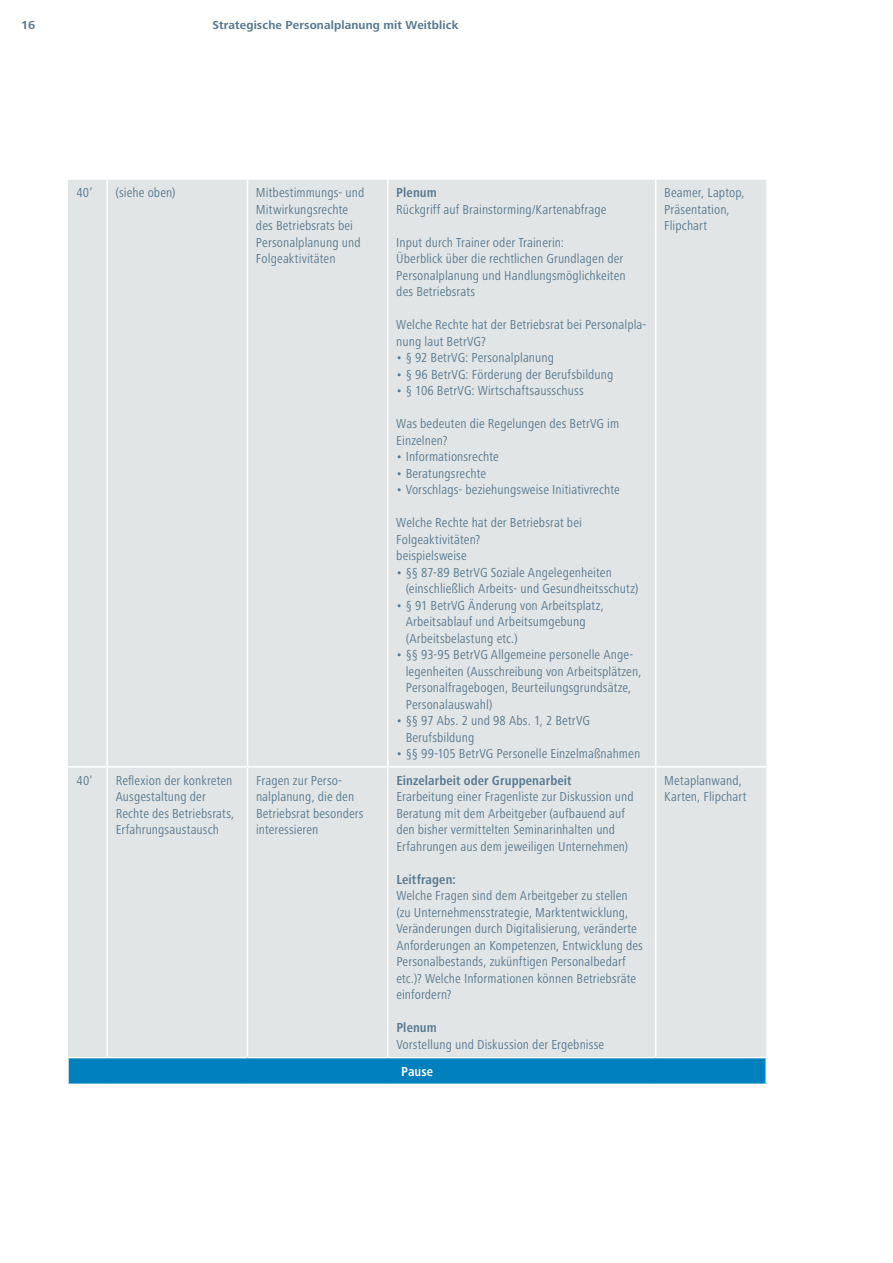
<style>
.page{position:relative;width:893px;height:1263px;background:#fff}
.page>*{position:absolute;margin:0;border:0;box-sizing:border-box;transform-origin:0 0}
.t1{font:condensed 13.5px/16.5px "Frutiger Next Pro";letter-spacing:.01em;color:#567991}
.t2{font:700 condensed 13.5px "Frutiger Next Pro";letter-spacing:.01em;color:#567991}
.t3{font:700 condensed 13.5px "Frutiger Next Pro";letter-spacing:.005em;color:#fff}
.t4{font:700 12px "Frutiger Next Pro";letter-spacing:.01em;color:#567991}
</style>
<div class="page">
<div style="left:68px;top:180px;width:698px;height:877px;background:#e2e5e5"></div>
<div style="left:68px;top:1057px;width:698px;height:27px;background:#0080bc"></div>
<hr style="left:67px;top:1058px;width:2px;height:25px;background:#fff">
<hr style="left:67px;top:1057px;width:40px;height:1px;background:#fff">
<hr style="left:107px;top:1057px;width:140px;height:1px;background:#fff">
<hr style="left:247px;top:1057px;width:141px;height:1px;background:#fff">
<hr style="left:388px;top:1057px;width:268px;height:1px;background:#fff">
<hr style="left:656px;top:1057px;width:111px;height:1px;background:#fff">
<hr style="left:765px;top:1058px;width:2px;height:25px;background:#fff">
<hr style="left:68px;top:766px;width:39px;height:1px;background:#fff">
<hr style="left:67px;top:1083px;width:40px;height:2px;background:#fff">
<hr style="left:107px;top:1083px;width:140px;height:2px;background:#fff">
<hr style="left:247px;top:1083px;width:141px;height:2px;background:#fff">
<hr style="left:388px;top:1083px;width:268px;height:2px;background:#fff">
<hr style="left:656px;top:1083px;width:111px;height:2px;background:#fff">
<hr style="left:107px;top:766px;width:140px;height:1px;background:#fff">
<hr style="left:247px;top:766px;width:141px;height:1px;background:#fff">
<hr style="left:388px;top:766px;width:268px;height:1px;background:#fff">
<hr style="left:656px;top:766px;width:110px;height:1px;background:#fff">
<hr style="left:106px;top:180px;width:2px;height:586px;background:#fff">
<hr style="left:106px;top:767px;width:2px;height:290px;background:#fff">
<hr style="left:247px;top:180px;width:1px;height:586px;background:#fff">
<hr style="left:247px;top:767px;width:1px;height:290px;background:#fff">
<hr style="left:387px;top:180px;width:2px;height:586px;background:#fff">
<hr style="left:387px;top:767px;width:2px;height:290px;background:#fff">
<hr style="left:655px;top:180px;width:1px;height:586px;background:#fff">
<hr style="left:655px;top:767px;width:1px;height:290px;background:#fff">
<p class="t4" style="left:21px;top:18px;width:16px">16</p>
<p class="t4" style="left:213px;top:18px;width:247px">Strategische Personalplanung mit Weitblick</p>
<p class="t1" style="left:76px;top:184px;width:18px">40‘</p>
<p class="t1" style="left:116px;top:184px;width:61px">(siehe oben)</p>
<p class="t1" style="left:256px;top:184px;width:110px">Mitbestimmungs- und<br>Mitwirkungsrechte des Betriebsrats bei<br>Personalplanung und<br>Folgeaktivitäten</p>
<p class="t2" style="left:396px;top:185px;width:42px">Plenum</p>
<p class="t1" style="left:396px;top:201px;width:212px">Rückgriff auf Brainstorming/Kartenabfrage</p>
<p class="t1" style="left:396px;top:234px;width:231px">Input durch Trainer oder Trainerin:<br>Überblick über die rechtlichen Grundlagen der Personalplanung und Handlungsmöglichkeiten des Betriebsrats</p>
<p class="t1" style="left:396px;top:316px;width:252px">Welche Rechte hat der Betriebsrat bei Personalpla&shy;nung laut BetrVG?</p>
<p class="t1" style="left:396px;top:349px;width:159px">• § 92 BetrVG: Personalplanung</p>
<p class="t1" style="left:396px;top:366px;width:219px">• § 96 BetrVG: Förderung der Berufsbildung</p>
<p class="t1" style="left:396px;top:382px;width:189px">• § 106 BetrVG: Wirtschaftsausschuss</p>
<p class="t1" style="left:396px;top:415px;width:224px">Was bedeuten die Regelungen des BetrVG im<br>Einzelnen?</p>
<p class="t1" style="left:396px;top:448px;width:104px">• Informationsrechte</p>
<p class="t1" style="left:396px;top:465px;width:91px">• Beratungsrechte</p>
<p class="t1" style="left:396px;top:481px;width:225px">• Vorschlags- beziehungsweise Initiativrechte</p>
<p class="t1" style="left:396px;top:514px;width:187px">Welche Rechte hat der Betriebsrat bei<br>Folgeaktivitäten?<br>beispielsweise</p>
<p class="t1" style="left:406px;top:564px;width:234px;text-indent:-9px">• §§ 87-89 BetrVG Soziale Angelegenheiten (einschließlich Arbeits- und Gesundheitsschutz)</p>
<p class="t1" style="left:406px;top:597px;width:200px;text-indent:-9px">• § 91 BetrVG Änderung von Arbeitsplatz,<br>Arbeitsablauf und Arbeitsumgebung (Arbeitsbelastung etc.)</p>
<p class="t1" style="left:406px;top:646px;width:237px;text-indent:-9px">• §§ 93-95 BetrVG Allgemeine personelle Ange&shy;legenheiten (Ausschreibung von Arbeitsplätzen, Personalfragebogen, Beurteilungsgrundsätze, Personalauswahl)</p>
<p class="t1" style="left:406px;top:712px;width:186px;text-indent:-9px">• §§ 97 Abs. 2 und 98 Abs. 1, 2 BetrVG<br>Berufsbildung</p>
<p class="t1" style="left:396px;top:745px;width:245px">• §§ 99-105 BetrVG Personelle Einzelmaßnahmen</p>
<p class="t1" style="left:76px;top:772px;width:18px">40‘</p>
<p class="t1" style="left:116px;top:772px;width:120px">Reflexion der konkreten<br>Ausgestaltung der<br>Rechte des Betriebsrats,<br>Erfahrungsaustausch</p>
<p class="t1" style="left:256px;top:772px;width:109px">Fragen zur Perso&shy;nalplanung, die den<br>Betriebsrat besonders interessieren</p>
<p class="t2" style="left:396px;top:773px;width:177px">Einzelarbeit oder Gruppenarbeit</p>
<p class="t1" style="left:396px;top:789px;width:239px">Erarbeitung einer Fragenliste zur Diskussion und Beratung mit dem Arbeitgeber (aufbauend auf den bisher vermittelten Seminarinhalten und Erfahrungen aus dem jeweiligen Unternehmen)</p>
<p class="t2" style="left:396px;top:872px;width:61px">Leitfragen:</p>
<p class="t1" style="left:396px;top:888px;width:248px">Welche Fragen sind dem Arbeitgeber zu stellen (zu Unternehmensstrategie, Marktentwicklung, Veränderungen durch Digitalisierung, veränderte Anforderungen an Kompetenzen, Entwicklung des Personalbestands, zukünftigen Personalbedarf etc.)? Welche Informationen können Betriebsräte einfordern?</p>
<p class="t2" style="left:396px;top:1020px;width:42px">Plenum</p>
<p class="t1" style="left:396px;top:1036px;width:209px">Vorstellung und Diskussion der Ergebnisse</p>
<p class="t3" style="left:401px;top:1063px;width:33px">Pause</p>
<p class="t1" style="left:664px;top:184px;width:82px">Beamer, Laptop,<br>Präsentation,<br>Flipchart</p>
<p class="t1" style="left:664px;top:772px;width:84px">Metaplanwand,<br>Karten, Flipchart</p>
</div>
